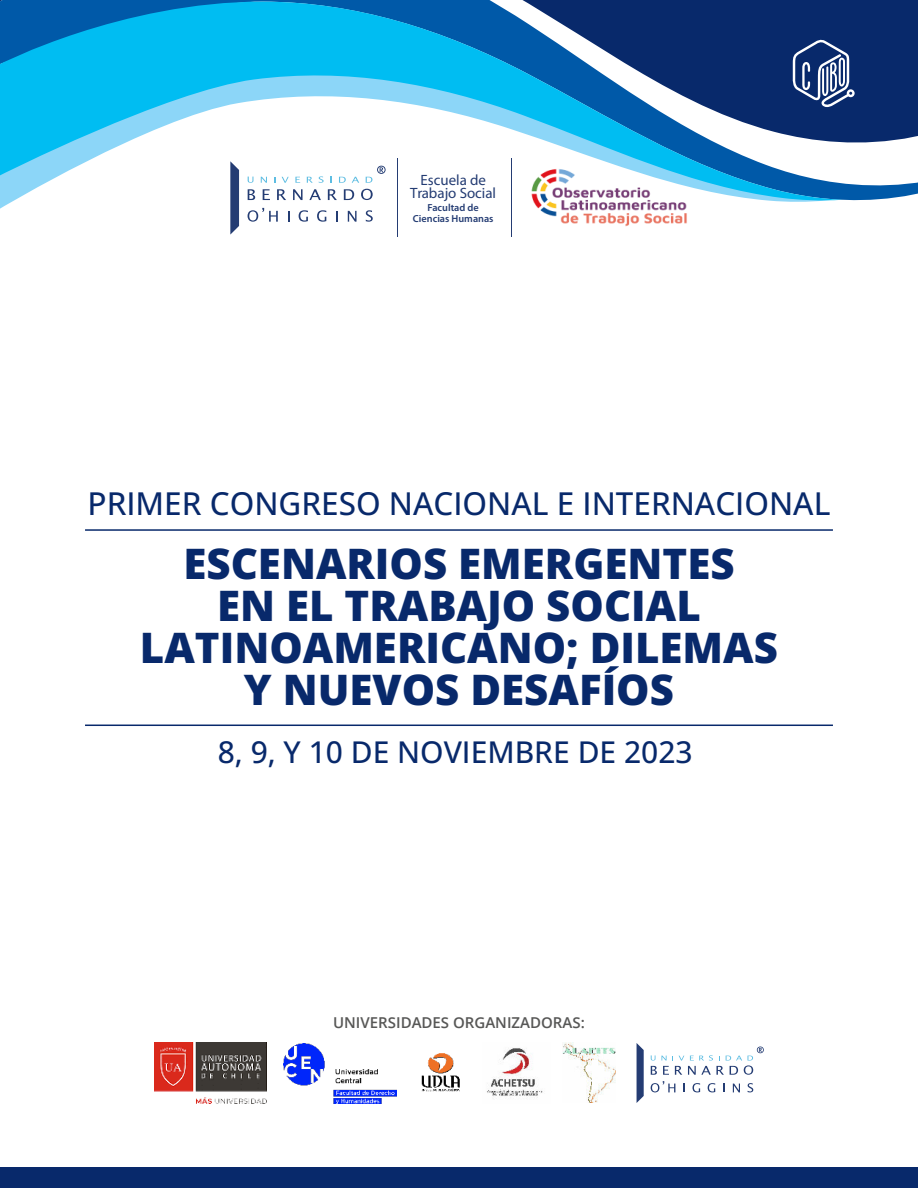
<style>
.page{position:relative;width:918px;height:1188px;background:#fff}
.page>*{position:absolute;margin:0;border:0;box-sizing:border-box;transform-origin:0 0}
.t1{font:800 42px/42px "Open Sans";color:#08296b;text-align:center}
.t2{font:500 31.5px "Open Sans";color:#08296b}
.t3{font:500 30px "Open Sans";color:#08296b}
.t4{font:600 15px "Open Sans";color:#575756}
.t5{font:15px/13.6px "Myriad Pro";color:#243c73;text-align:center}
.t6{font:600 10.2px/10.2px "Myriad Pro";color:#243c73;text-align:center}
</style>
<div class="page">
<svg style="left:230px;top:212px;width:9px;height:23px"></svg>
<svg style="left:299px;top:212px;width:9px;height:10px"></svg>
<svg style="left:317px;top:212px;width:9px;height:10px"></svg>
<svg style="left:336px;top:212px;width:2px;height:10px"></svg>
<svg style="left:348px;top:212px;width:9px;height:10px"></svg>
<svg style="left:366px;top:212px;width:7px;height:10px"></svg>
<svg style="left:248px;top:212px;width:30px;height:10px"></svg>
<hr style="left:397px;top:159px;width:1px;height:78px;background:#243c73">
<img style="left:543px;top:212px;width:144px;height:15px">
<hr style="left:511px;top:159px;width:1px;height:78px;background:#243c73">
<svg style="left:0;top:0;width:918px;height:212px;fill:#08296b"></svg>
<svg style="left:0;top:201px;width:830px;height:8px"></svg>
<svg style="left:0;top:2px;width:842px;height:199px"></svg>
<div style="left:0;top:1167px;width:918px;height:21px;background:#08296b"></div>
<hr style="left:85px;top:529px;width:748px;height:2px;background:#08296b">
<hr style="left:85px;top:725px;width:748px;height:1px;background:#08296b">
<svg style="left:793px;top:38px;width:62px;height:69px"></svg>
<img style="left:154px;top:1043px;width:112px;height:60px">
<img style="left:284px;top:1044px;width:113px;height:59px">
<img style="left:421px;top:1053px;width:39px;height:39px">
<img style="left:487px;top:1048px;width:56px;height:50px">
<img style="left:563px;top:1043px;width:52px;height:60px">
<svg style="left:637px;top:1043px;width:7px;height:60px"></svg>
<svg style="left:693px;top:1083px;width:7px;height:9px"></svg>
<svg style="left:708px;top:1083px;width:7px;height:9px"></svg>
<svg style="left:723px;top:1084px;width:2px;height:8px"></svg>
<svg style="left:733px;top:1084px;width:7px;height:8px"></svg>
<svg style="left:748px;top:1083px;width:5px;height:9px"></svg>
<svg style="left:651px;top:1081px;width:24px;height:11px"></svg>
<svg style="left:651px;top:1047px;width:113px;height:28px"></svg>
<p class="t5" style="left:410px;top:174px;width:87px">Escuela de<br>Trabajo Social</p>
<p class="t6" style="left:413px;top:203px;width:82px">Facultad de<br>Ciencias Humanas</p>
<p class="t2" style="left:88px;top:492px;width:744px">PRIMER CONGRESO NACIONAL E INTERNACIONAL</p>
<p class="t1" style="left:140px;top:546px;width:640px">ESCENARIOS EMERGENTES<br>EN EL TRABAJO SOCIAL<br>LATINOAMERICANO; DILEMAS<br>Y NUEVOS DESAFÍOS</p>
<p class="t3" style="left:218px;top:741px;width:476px">8, 9, Y 10 DE NOVIEMBRE DE 2023</p>
<p class="t4" style="left:333px;top:1016px;width:253px">UNIVERSIDADES ORGANIZADORAS:</p>
</div>
